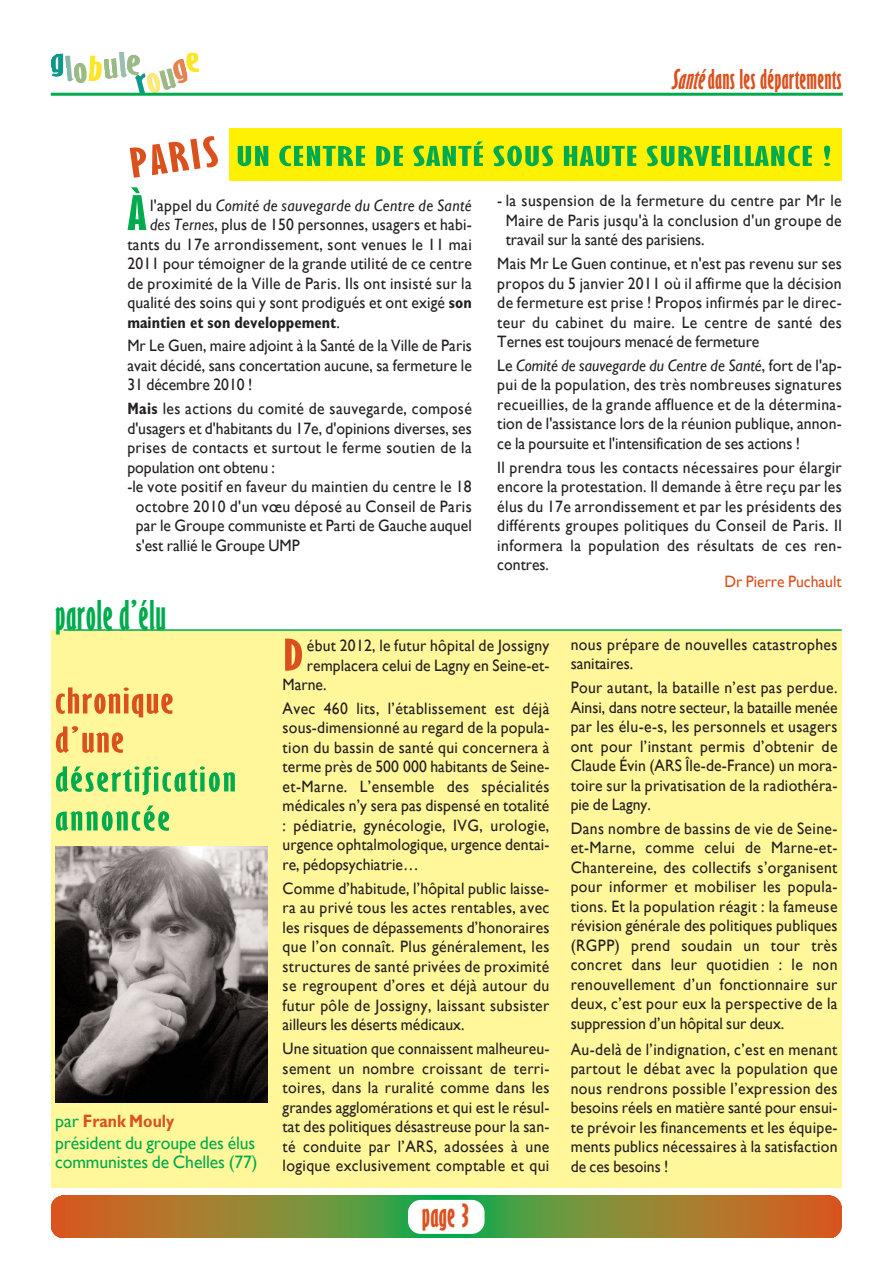
<style>
.page{position:relative;width:893px;height:1263px;background:#fff}
.page>*{position:absolute;margin:0;border:0;box-sizing:border-box;transform-origin:0 0}
.t1{font:700 extra-condensed 52.35px "Giltus D";color:#00ab4d;scale:1.5 1}
.t2{font:700 extra-condensed 48.15px "Giltus D";color:#da511d;scale:1.5 1}
.t3{font:700 extra-condensed 45px "Giltus D";letter-spacing:.01em;color:#00ab4d}
.t4{font:700 extra-condensed 45px "Giltus D";color:#da511d;scale:1.5 1}
.t5{font:700 extra-condensed 39px/39px "Giltus D";letter-spacing:.015em;color:#da511d;scale:1.5 1}
.t6{font:700 extra-condensed 37.5px/39px "Giltus D";letter-spacing:.035em;color:#00ab4d;scale:1.5 1}
.t7{font:700 extra-condensed 36px "Giltus D";color:#da511d}
.t8{font:700 extra-condensed 30px "Giltus D";color:#00ab4d;scale:2 1}
.t9{font:700 extra-condensed 30px "Giltus D";letter-spacing:.01em;color:#da511d}
.t10{font:18px/21.6px "Gill Sans";letter-spacing:-.005em;color:#00ab4d}
.t11{font:16.5px/19.5px "Gill Sans";letter-spacing:.015em;color:#231f20;text-align:justify;scale:.95 1}
.t12{font:italic 16.5px "Gill Sans";letter-spacing:.025em;color:#231f20;scale:.95 1}
.t13{font:700 condensed 16.5px "Gill Sans";color:#231f20;scale:.95 1}
.t14{font:16.5px "Gill Sans";color:#da511d;scale:.95 1}
.s1{font-style:italic}
.s2{font-style:normal}
.s3{font-weight:700;font-stretch:condensed}
.s4{font-weight:400;font-stretch:normal}
.s5{font-weight:700;color:#da511d}
</style>
<div class="page">
<svg style="left:53px;top:1195px;width:787px;height:43px;background:#a47c30"></svg>
<div style="left:348px;top:1195px;width:196px;height:43px;background:#5f9c42"></div>
<div style="left:357px;top:1195px;width:179px;height:43px;background:#599d43"></div>
<div style="left:365px;top:1195px;width:162px;height:43px;background:#529e44"></div>
<div style="left:372px;top:1195px;width:148px;height:43px;background:#4c9f45"></div>
<div style="left:378px;top:1195px;width:137px;height:43px;background:#48a046"></div>
<div style="left:381px;top:1195px;width:131px;height:43px;background:#44a146"></div>
<div style="left:384px;top:1195px;width:124px;height:43px;background:#3ea146"></div>
<div style="left:388px;top:1195px;width:117px;height:43px;background:#39a247"></div>
<div style="left:391px;top:1195px;width:110px;height:43px;background:#34a347"></div>
<div style="left:395px;top:1195px;width:103px;height:43px;background:#2fa348"></div>
<div style="left:398px;top:1195px;width:96px;height:43px;background:#2aa448"></div>
<div style="left:402px;top:1195px;width:89px;height:43px;background:#24a448"></div>
<div style="left:405px;top:1195px;width:82px;height:43px;background:#1fa549"></div>
<svg style="left:407px;top:1195px;width:79px;height:43px"></svg>
<div style="left:424px;top:1195px;width:45px;height:43px;background:#0aa84b"></div>
<div style="left:429px;top:1195px;width:34px;height:43px;background:#05a94b"></div>
<div style="left:432px;top:1195px;width:28px;height:43px;background:#01a94b"></div>
<div style="left:408px;top:1200px;width:77px;height:34px;background:#fff;border-radius:13px"></div>
<img style="left:51px;top:52px;width:148px;height:41px">
<hr style="left:51px;top:93px;width:792px;height:3px;background:#00ab4d">
<div style="left:51px;top:630px;width:791px;height:557px;background:#fff79a"></div>
<hr style="left:64px;top:629px;width:778px;height:2px;background:#00ab4d">
<img style="left:55px;top:847px;width:213px;height:255px">
<div style="left:229px;top:128px;width:613px;height:52px;background:#fff101"></div>
<h3 class="t4" style="left:127px;top:146px;width:61px;rotate:-8deg">PARIS</h3>
<h3 class="t9" style="left:670px;top:67px;width:173px"><span class="s1">Santé</span>dans les départements</h3>
<h3 class="t8" style="left:236px;top:144px;width:300px">UN CENTRE DE SANTÉ SOUS HAUTE SURVEILLANCE !</h3>
<h1 class="t1" style="left:127px;top:192px;width:14px">À</h1>
<p class="t12" style="left:150px;top:196px;width:340px"><span class="s2">l'appel du</span> Comité de sauvegarde du Centre de Santé</p>
<p class="t11" style="left:150px;top:215px;width:340px"><span class="s1">des Ternes</span>, plus de 150 personnes, usagers et habi-</p>
<p class="t11" style="left:127px;top:234px;width:364px">tants du 17e arrondissement, sont venues le 11 mai</p>
<p class="t11" style="left:127px;top:254px;width:364px">2011 pour témoigner de la grande utilité de ce centre</p>
<p class="t11" style="left:127px;top:273px;width:364px">de proximité de la Ville de Paris. Ils ont insisté sur la</p>
<p class="t11" style="left:127px;top:293px;width:364px">qualité des soins qui y sont prodigués et ont exigé <span class="s3">son</span></p>
<p class="t13" style="left:127px;top:316px;width:225px">maintien et son developpement<span class="s4">.</span></p>
<p class="t11" style="left:127px;top:336px;width:364px">Mr Le Guen, maire adjoint à la Santé de la Ville de Paris avait décidé, sans concertation aucune, sa fermeture le 31 décembre 2010 !</p>
<p class="t11" style="left:127px;top:399px;width:364px"><span class="s3">Mais</span> les actions du comité de sauvegarde, composé</p>
<p class="t11" style="left:127px;top:418px;width:364px">d'usagers et d'habitants du 17e, d'opinions diverses, ses</p>
<p class="t11" style="left:127px;top:438px;width:364px">prises de contacts et surtout le ferme soutien de la</p>
<p class="t11" style="left:127px;top:457px;width:157px">population ont obtenu :</p>
<p class="t11" style="left:127px;top:477px;width:364px">-le vote positif en faveur du maintien du centre le 18</p>
<p class="t11" style="left:136px;top:496px;width:355px">octobre 2010 d'un vœu déposé au Conseil de Paris</p>
<p class="t11" style="left:136px;top:516px;width:355px">par le Groupe communiste et Parti de Gauche auquel</p>
<p class="t11" style="left:136px;top:535px;width:174px">s'est rallié le Groupe UMP</p>
<h3 class="t3" style="left:55px;top:598px;width:113px">parole d’élu</h3>
<p class="t11" style="left:506px;top:191px;width:355px;text-indent:-8px">- la suspension de la fermeture du centre par Mr le Maire de Paris jusqu'à la conclusion d'un groupe de travail sur la santé des parisiens.</p>
<p class="t11" style="left:497px;top:254px;width:364px">Mais Mr Le Guen continue, et n'est pas revenu sur ses propos du 5 janvier 2011 où il affirme que la décision de fermeture est prise ! Propos infirmés par le direc&shy;teur du cabinet du maire. Le centre de santé des Ternes est toujours menacé de fermeture</p>
<p class="t11" style="left:497px;top:355px;width:364px">Le <span class="s1">Comité de sauvegarde du Centre de Santé</span>, fort de l'ap&shy;pui de la population, des très nombreuses signatures recueillies, de la grande affluence et de la détermina&shy;tion de l'assistance lors de la réunion publique, annon&shy;ce la poursuite et l'intensification de ses actions !</p>
<p class="t11" style="left:497px;top:457px;width:364px">Il prendra tous les contacts nécessaires pour élargir encore la protestation. Il demande à être reçu par les élus du 17e arrondissement et par les présidents des différents groupes politiques du Conseil de Paris. Il informera la population des résultats de ces ren&shy;contres.</p>
<p class="t14" style="left:724px;top:571px;width:125px">Dr Pierre Puchault</p>
<h3 class="t5" style="left:55px;top:682px;width:80px">chronique d’une</h3>
<h3 class="t6" style="left:55px;top:761px;width:122px">désertification annoncée</h3>
<p class="t10" style="left:55px;top:1110px;width:202px">par <span class="s5">Frank Mouly<br></span>président du groupe des élus</p>
<p class="t10" style="left:55px;top:1151px;width:204px">communistes de Chelles (77)</p>
<h2 class="t2" style="left:283px;top:636px;width:16px">D</h2>
<p class="t11" style="left:307px;top:636px;width:257px">ébut 2012, le futur hôpital de Jossigny</p>
<p class="t11" style="left:307px;top:655px;width:257px">remplacera celui de Lagny en Seine-et-</p>
<p class="t11" style="left:283px;top:675px;width:48px">Marne.</p>
<p class="t11" style="left:283px;top:698px;width:282px">Avec 460 lits, l’établissement est déjà sous-dimensionné au regard de la popula&shy;tion du bassin de santé qui concernera à terme près de 500 000 habitants de Seine&shy;et-Marne. L’ensemble des spécialités médicales n’y sera pas dispensé en totalité : pédiatrie, gynécologie, IVG, urologie, urgence ophtalmologique, urgence dentai&shy;re, pédopsychiatrie…</p>
<p class="t11" style="left:283px;top:878px;width:282px">Comme d’habitude, l’hôpital public laisse&shy;ra au privé tous les actes rentables, avec les risques de dépassements d’honoraires que l’on connaît. Plus généralement, les structures de santé privées de proximité se regroupent d’ores et déjà autour du futur pôle de Jossigny, laissant subsister ailleurs les déserts médicaux.</p>
<p class="t11" style="left:283px;top:1038px;width:282px">Une situation que connaissent malheureu&shy;sement un nombre croissant de terri&shy;toires, dans la ruralité comme dans les grandes agglomérations et qui est le résul&shy;tat des politiques désastreuse pour la san&shy;té conduite par l’ARS, adossées à une logique exclusivement comptable et qui</p>
<h3 class="t7" style="left:422px;top:1201px;width:50px">page 3</h3>
<p class="t11" style="left:571px;top:634px;width:282px">nous prépare de nouvelles catastrophes sanitaires.</p>
<p class="t11" style="left:571px;top:678px;width:282px">Pour autant, la bataille n’est pas perdue.<br>Ainsi, dans notre secteur, la bataille menée par les élu-e-s, les personnels et usagers ont pour l’instant permis d’obtenir de Claude Évin (ARS Île-de-France) un mora&shy;toire sur la privatisation de la radiothéra&shy;pie de Lagny.</p>
<p class="t11" style="left:571px;top:818px;width:282px">Dans nombre de bassins de vie de Seine&shy;et-Marne, comme celui de Marne-et-Chantereine, des collectifs s’organisent pour informer et mobiliser les popula&shy;tions. Et la population réagit : la fameuse révision générale des politiques publiques (RGPP) prend soudain un tour très concret dans leur quotidien : le non renouvellement d’un fonctionnaire sur deux, c’est pour eux la perspective de la suppression d’un hôpital sur deux.</p>
<p class="t11" style="left:571px;top:1039px;width:282px">Au-delà de l’indignation, c’est en menant partout le débat avec la population que nous rendrons possible l’expression des besoins réels en matière santé pour ensui&shy;te prévoir les financements et les équipe&shy;ments publics nécessaires à la satisfaction de ces besoins !</p>
</div>
